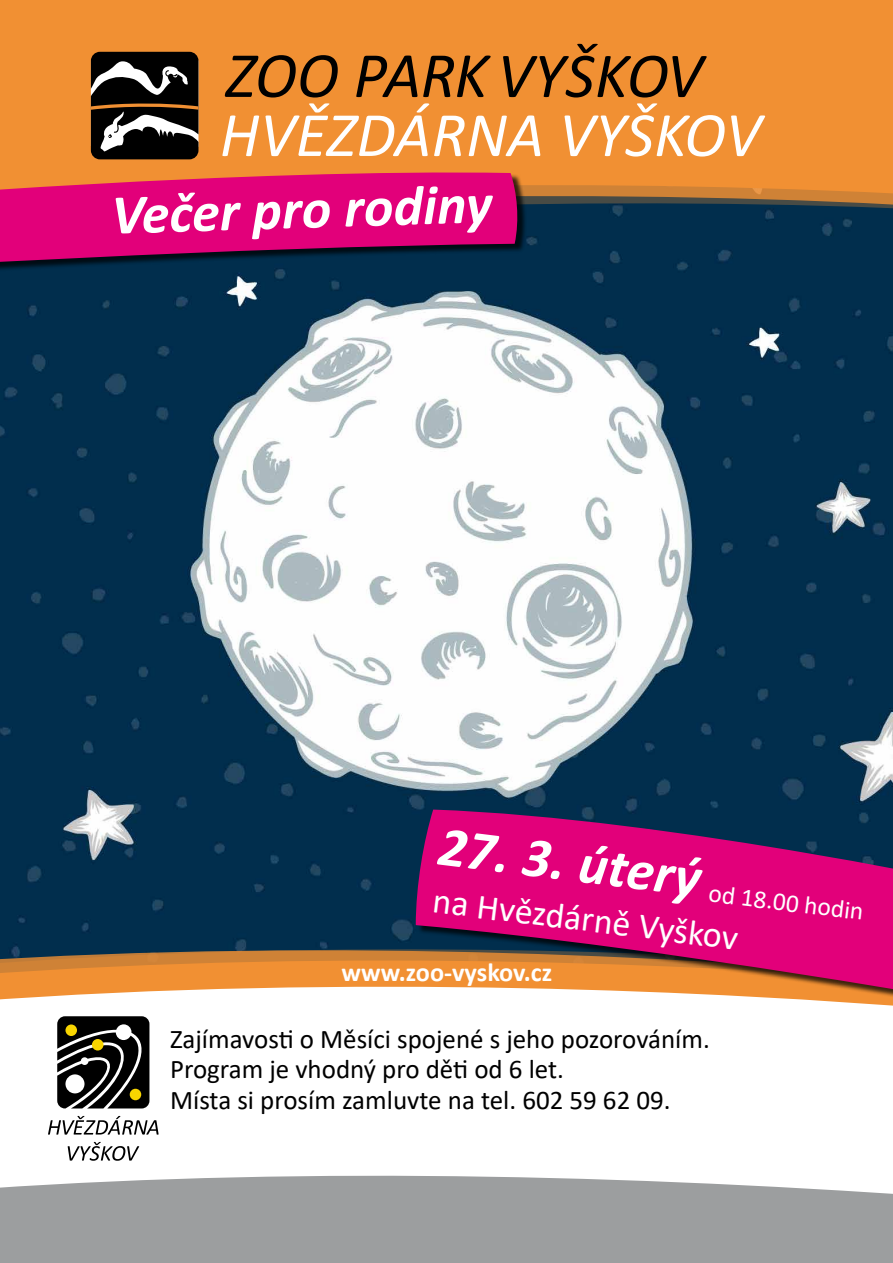
<style>
.page{position:relative;width:893px;height:1263px;background:#fff}
.page>*{position:absolute;margin:0;border:0;box-sizing:border-box;transform-origin:0 0}
.t1{font:italic 63.75px "Calibri";color:#fff}
.t2{font:italic 700 56.25px "Calibri";color:#fff}
.t3{font:36px "Calibri";color:#fff}
.t4{font:27px/30.8px "Calibri";color:#000}
.t5{font:700 26.25px "Calibri";color:#fff}
.t6{font:25.5px "Calibri";color:#fff}
.s1{font-weight:700;font-style:italic;font-size:56.25px}
</style>
<div class="page">
<img style="left:0;top:248px;width:893px;height:691px">
<div style="left:527px;top:232px;width:366px;height:16px;background:#012e4d"></div>
<div style="left:0;top:939px;width:416px;height:9px;background:#012e4d"></div>
<svg style="left:0;top:1175px;width:893px;height:88px;background:#a2a4a5"></svg>
<div style="left:0;top:0;width:893px;height:168px;background:#f19033"></div>
<svg style="left:0;top:949px;width:416px;height:10px;background:#85643e"></svg>
<svg style="left:520px;top:168px;width:373px;height:60px;background:#7d603f"></svg>
<svg style="left:0;top:959px;width:416px;height:41px"></svg>
<svg style="left:57px;top:1016px;width:92px;height:92px"></svg>
<div style="left:65px;top:1024px;width:12px;height:12px;background:#f8d500;border-radius:50%"></div>
<div style="left:92px;top:1039px;width:11px;height:11px;background:#f8d500;border-radius:50%"></div>
<div style="left:130px;top:1089px;width:11px;height:11px;background:#f8d500;border-radius:50%"></div>
<svg style="left:48px;top:1116px;width:111px;height:18px"></svg>
<svg style="left:68px;top:1142px;width:71px;height:19px"></svg>
<svg style="left:91px;top:52px;width:107px;height:107px"></svg>
<svg style="left:225px;top:55px;width:113px;height:43px;background:#a05f21"></svg>
<svg style="left:356px;top:56px;width:61px;height:41px;background:#95591f"></svg>
<svg style="left:423px;top:56px;width:68px;height:41px;background:#985b20"></svg>
<svg style="left:503px;top:44px;width:204px;height:54px;background:#b46b26"></svg>
<svg style="left:416px;top:809px;width:477px;height:197px;background:#bd2c6e"></svg>
<div style="left:0;top:174px;width:527px;height:104px;background:#000;opacity:.75"></div>
<svg style="left:0;top:168px;width:520px;height:101px;background:#bc1467"></svg>
<h1 class="t1" style="left:220px;top:91px;width:543px">HVĚZDÁRNA VYŠKOV</h1>
<h2 class="t2" style="left:110px;top:176px;width:382px;rotate:-2deg">Večer pro rodiny</h2>
<p class="t6" style="left:439px;top:842px;width:431px;rotate:7deg"><span class="s1">27. 3. úterý</span> od 18.00 hodin</p>
<h3 class="t3" style="left:436px;top:875px;width:309px;rotate:7deg">na Hvězdárně Vyškov</h3>
<p class="t5" style="left:341px;top:954px;width:212px">www.zoo-vyskov.cz</p>
<p class="t4" style="left:170px;top:1022px;width:541px">Zajímavosti o Měsíci spojené s jeho pozorováním.<br>Program je vhodný pro děti od 6 let.<br>Místa si prosím zamluvte na tel. 602 59 62 09.</p>
</div>
